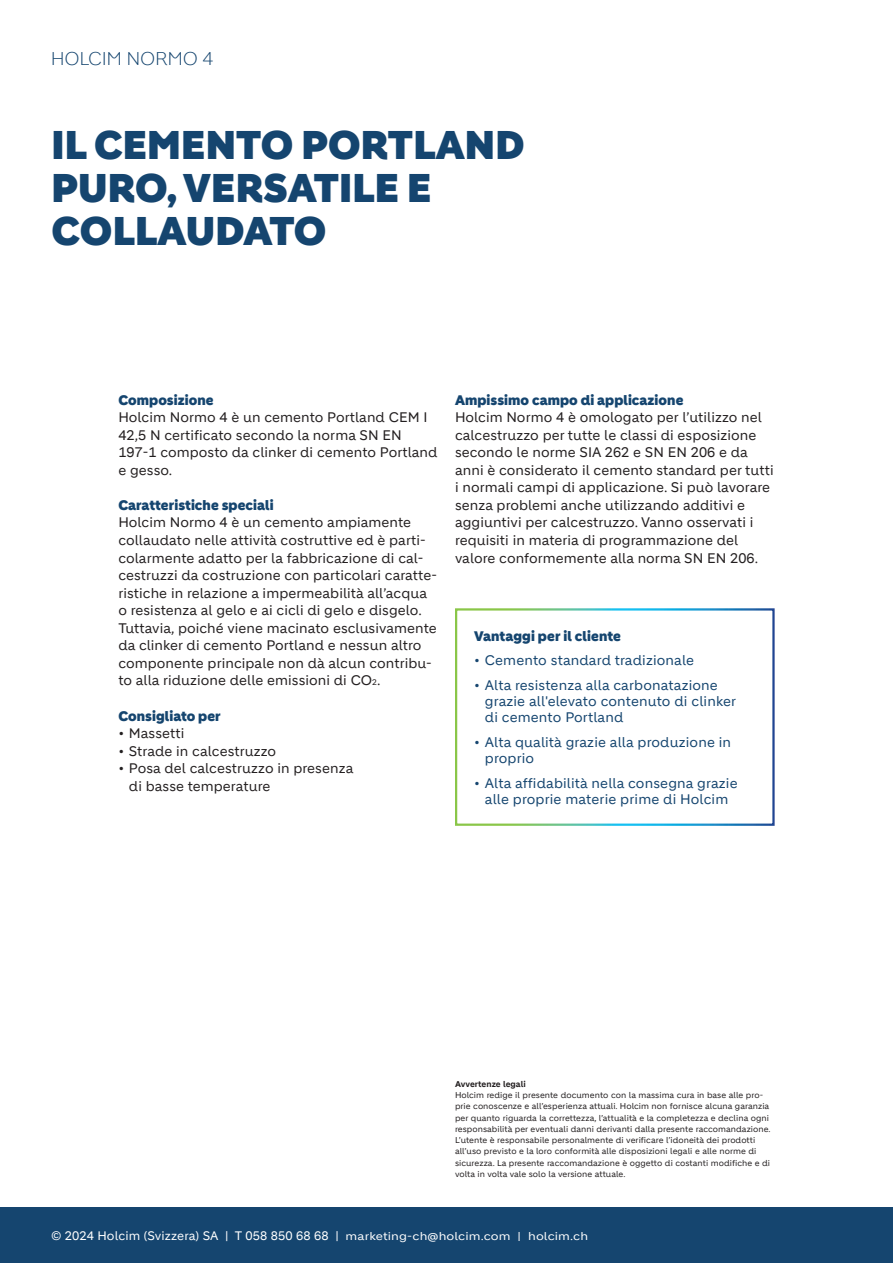
<style>
.page{position:relative;width:893px;height:1263px;background:#fff}
.page>*{position:absolute;margin:0;border:0;box-sizing:border-box;transform-origin:0 0}
.t1{font:900 39px/42.9px "Holcim Headline";letter-spacing:.005em;color:#15456f}
.t2{font:300 18px "Holcim Headline";letter-spacing:.02em;color:#15456f}
.t3{font:13.5px/17.5px "Holcim";letter-spacing:.005em;color:#231f20}
.t4{font:13.5px/16.2px "Holcim";letter-spacing:.01em;color:#15456f}
.t5{font:900 13.5px "Holcim Headline";letter-spacing:.005em;color:#15456f}
.t6{font:12px "Holcim";letter-spacing:.01em;color:#fff}
.t7{font:8.25px/11.2px "Holcim";letter-spacing:.005em;color:#231f20}
.t8{font:700 8.25px "Holcim";letter-spacing:.005em;color:#231f20}
.s1{font-size:7.8px}
.s2{font-size:10.8px}
</style>
<div class="page">
<div style="left:0;top:1208px;width:893px;height:55px;background:#15456f"></div>
<h2 class="t2" style="left:51px;top:49px;width:164px">HOLCIM NORMO 4</h2>
<h1 class="t1" style="left:51px;top:124px;width:475px">IL CEMENTO PORTLAND<br>PURO, VERSATILE E<br>COLLAUDATO</h1>
<p class="t5" style="left:118px;top:392px;width:97px">Composizione</p>
<p class="t3" style="left:118px;top:409px;width:321px">Holcim Normo 4 è un cemento Portland CEM I 42,5 N certificato secondo la norma SN EN 197-1 composto da clinker di cemento Portland e gesso.</p>
<p class="t5" style="left:118px;top:497px;width:157px">Caratteristiche speciali</p>
<p class="t3" style="left:118px;top:514px;width:320px">Holcim Normo 4 è un cemento ampiamente collaudato nelle attività costruttive ed è parti&shy;colarmente adatto per la fabbricazione di cal&shy;cestruzzi da costruzione con particolari caratte&shy;ristiche in relazione a impermeabilità all’acqua o resistenza al gelo e ai cicli di gelo e disgelo.<br>Tuttavia, poiché viene macinato esclusivamente da clinker di cemento Portland e nessun altro componente principale non dà alcun contribu&shy;to alla riduzione delle emissioni di CO<span class="s1">2</span>.</p>
<p class="t5" style="left:118px;top:708px;width:104px">Consigliato per</p>
<p class="t3" style="left:118px;top:724px;width:68px">• Massetti</p>
<p class="t3" style="left:118px;top:742px;width:159px">• Strade in calcestruzzo</p>
<p class="t3" style="left:129px;top:760px;width:226px;text-indent:-11px">• Posa del calcestruzzo in presenza di basse temperature</p>
<p class="t5" style="left:455px;top:392px;width:230px">Ampissimo campo di applicazione</p>
<p class="t3" style="left:455px;top:409px;width:320px">Holcim Normo 4 è omologato per l’utilizzo nel calcestruzzo per tutte le classi di esposizione secondo le norme SIA 262 e SN EN 206 e da anni è considerato il cemento standard per tutti i normali campi di applicazione. Si può lavorare senza problemi anche utilizzando additivi e aggiuntivi per calcestruzzo. Vanno osservati i requisiti in materia di programmazione del valore conformemente alla norma SN EN 206.</p>
<p class="t5" style="left:474px;top:628px;width:148px">Vantaggi per il cliente</p>
<p class="t4" style="left:474px;top:652px;width:221px">• Cemento standard tradizionale</p>
<p class="t4" style="left:485px;top:677px;width:253px;text-indent:-11px">• Alta resistenza alla carbonatazione grazie all'elevato contenuto di clinker di cemento Portland</p>
<p class="t4" style="left:485px;top:734px;width:248px;text-indent:-11px">• Alta qualità grazie alla produzione in proprio</p>
<p class="t4" style="left:474px;top:775px;width:265px;text-align:center">• Alta affidabilità nella consegna grazie alle proprie materie prime di Holcim</p>
<p class="t8" style="left:455px;top:1079px;width:72px">Avvertenze legali</p>
<p class="t7" style="left:455px;top:1089px;width:317px">Holcim redige il presente documento con la massima cura in base alle pro&shy;prie conoscenze e all’esperienza attuali. Holcim non fornisce alcuna garanzia per quanto riguarda la correttezza, l’attualità e la completezza e declina ogni responsabilità per eventuali danni derivanti dalla presente raccomandazione.<br>L’utente è responsabile personalmente di verificare l’idoneità dei prodotti all’uso previsto e la loro conformità alle disposizioni legali e alle norme di sicurezza. La presente raccomandazione è oggetto di costanti modifiche e di volta in volta vale solo la versione attuale.</p>
<p class="t6" style="left:51px;top:1229px;width:539px">© 2024 Holcim (Svizzera) SA | T 058 850 68 68 | <span class="s2">marketing-ch@holcim.com | holcim.ch</span></p>
</div>
